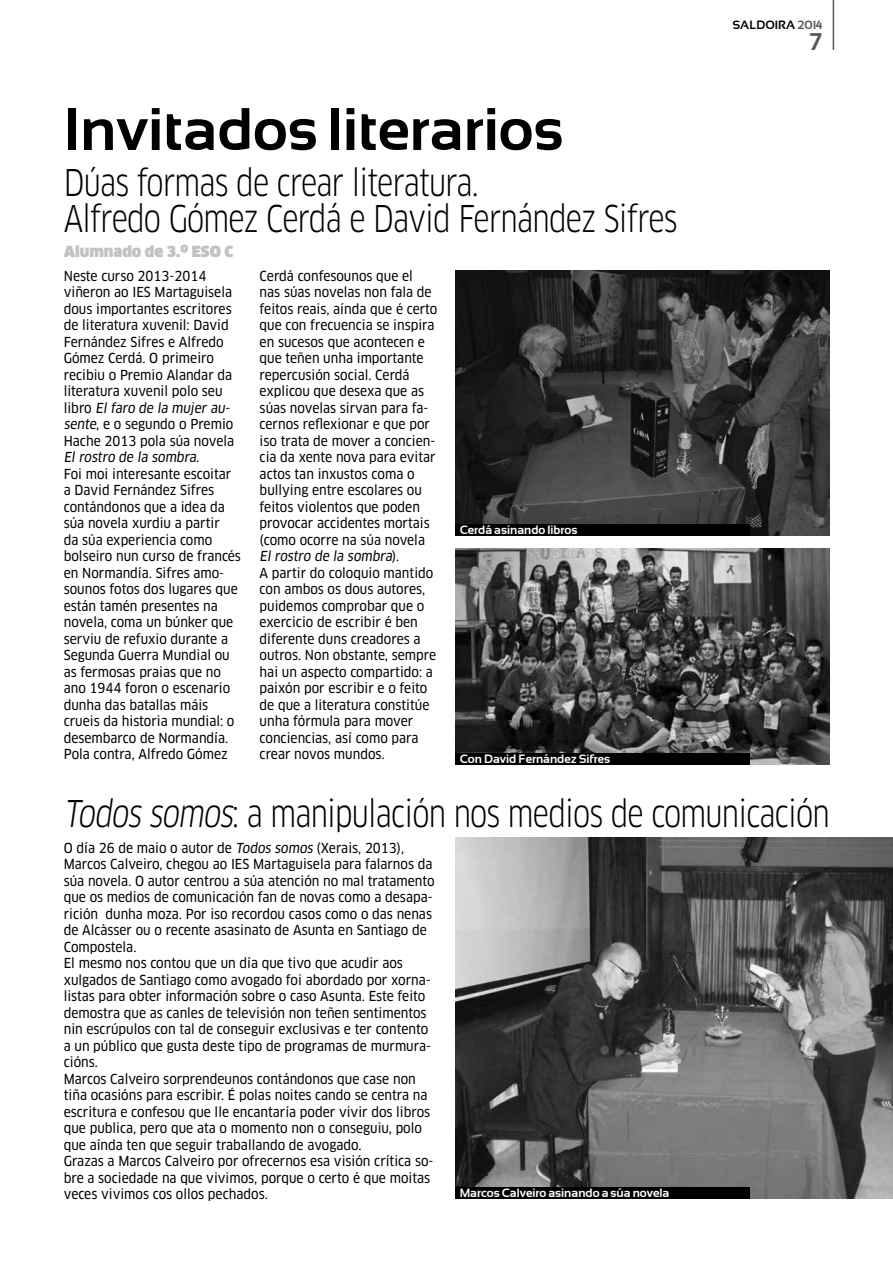
<style>
.page{position:relative;width:893px;height:1263px;background:#fff}
.page>*{position:absolute;margin:0;border:0;box-sizing:border-box;transform-origin:0 0}
.t1{font:700 60px "Sansation";color:#000}
.t2{font:condensed 36px/36px "Clan Pro";letter-spacing:-.025em;color:#000;scale:.87 1}
.t3{font:700 24px "Sansation";color:#565757}
.t4{font:900 15px "Clan Pro";color:#c1c2c4}
.t5{font:13.5px/16.5px "Clan Pro Narrow News";color:#000}
.t6{font:700 12px "Sansation";color:#fff}
.t7{font:700 12px "Sansation";color:#000}
.s1{color:#565757}
</style>
<div class="page">
<hr style="left:833px;top:0;width:1px;height:50px;background:#565757">
<img style="left:455px;top:271px;width:374px;height:265px">
<img style="left:455px;top:838px;width:438px;height:361px">
<img style="left:455px;top:549px;width:374px;height:216px">
<div style="left:455px;top:524px;width:295px;height:12px;background:#000"></div>
<div style="left:455px;top:753px;width:295px;height:12px;background:#000"></div>
<div style="left:455px;top:1187px;width:295px;height:12px;background:#000"></div>
<p class="t7" style="left:733px;top:18px;width:91px">SALDOIRA <span class="s1">2014</span></p>
<h1 class="t1" style="left:64px;top:95px;width:501px">Invitados literarios</h1>
<h2 class="t2" style="left:64px;top:165px;width:707px">Dúas formas de crear literatura.<br>Alfredo Gómez Cerdá e David Fernández Sifres</h2>
<p class="t4" style="left:64px;top:243px;width:171px">Alumnado de 3.º ESO C</p>
<h3 class="t3" style="left:809px;top:28px;width:15px">7</h3>
<p class="t5" style="left:64px;top:268px;width:179px">Neste curso 2013-2014 viñeron ao IES Martaguisela dous importantes escritores de literatura xuvenil: David<br>Fernández Sifres e Alfredo<br>Gómez Cerdá. O primeiro recibiu o Premio Alandar da literatura xuvenil polo seu<br>l i b ro El faro de la mujer au&shy;sente, e o segundo o Premio<br>Hache 2013 pola súa novela<br>El rostro de la sombra.<br>Foi moi interesante escoitar a David Fernández Sifres contándonos que a idea da súa novela xurdiu a partir<br>da súa experiencia como bolseiro nun curso de francés en Normandía. Sifres amo&shy;sounos fotos dos lugares que están tamén presentes na novela, coma un búnker que serviu de refuxio durante a<br>Segunda Guerra Mundial ou as fermosas praias que no ano 1944 foron o escenario dunha das batallas máis crueis da historia mundial: o desembarco de Normandía.<br>Pola contra, Alfredo Gómez</p>
<p class="t5" style="left:260px;top:268px;width:179px">Cerdá confesounos que el<br>nas súas novelas non fala de feitos reais, aínda que é certo que con frecuencia se inspira en sucesos que acontecen e que teñen unha importante repercusión social. Cerdá explicou que desexa que as súas novelas sirvan para fa&shy;cernos reflexionar e que por iso trata de mover a concien&shy;cia da xente nova para evitar actos tan inxustos coma o bullying entre escolares ou feitos violentos que poden provocar accidentes mortais (como ocorre na súa novela<br>El rostro de la sombra) .<br>A partir do coloquio mantido con ambos os dous autores, puidemos comprobar que o exercicio de escribir é ben diferente duns creadores a outros. Non obstante, sempre hai un aspecto compartido: a paixón por escribir e o feito de que a literatura constitúe unha fórmula para mover conciencias, así como para crear novos mundos.</p>
<h2 class="t2" style="left:64px;top:796px;width:882px">Todos somos: a manipulación nos medios de comunicación</h2>
<p class="t6" style="left:460px;top:523px;width:119px">Cerdá asinando libros</p>
<p class="t6" style="left:460px;top:752px;width:152px">Con David Fernández Sifres</p>
<p class="t5" style="left:64px;top:839px;width:372px">O día 26 de maio o autor de Todos somos (Xerais, 2013), Marcos Calveiro, chegou ao IES Martaguisela para falarnos da súa novela. O autor centrou a súa atención no mal tratamento que os medios de comunicación fan de novas como a desapa&shy;rición dunha moza. Por iso recordou casos como o das nenas de Alcàsser ou o recente asasinato de Asunta en Santiago de Compostela.<br>El mesmo nos contou que un día que tivo que acudir aos xulgados de Santiago como avogado foi abordado por xorna&shy;listas para obter información sobre o caso Asunta. Este feito demostra que as canles de televisión non teñen sentimentos nin escrúpulos con tal de conseguir exclusivas e ter contento a un público que gusta deste tipo de programas de murmura&shy;cións.<br>Marcos Calveiro sorprendeunos contándonos que case non tiña ocasións para escribir. É polas noites cando se centra na escritura e confesou que lle encantaría poder vivir dos libros que publica, pero que ata o momento non o conseguiu, polo que aínda ten que seguir traballando de avogado.<br>Grazas a Marcos Calveiro por ofrecernos esa visión crítica so&shy;bre a sociedade na que vivimos, porque o certo é que moitas veces vivimos cos ollos pechados.</p>
<p class="t6" style="left:460px;top:1186px;width:211px">Marcos Calveiro asinando a súa novela</p>
</div>
